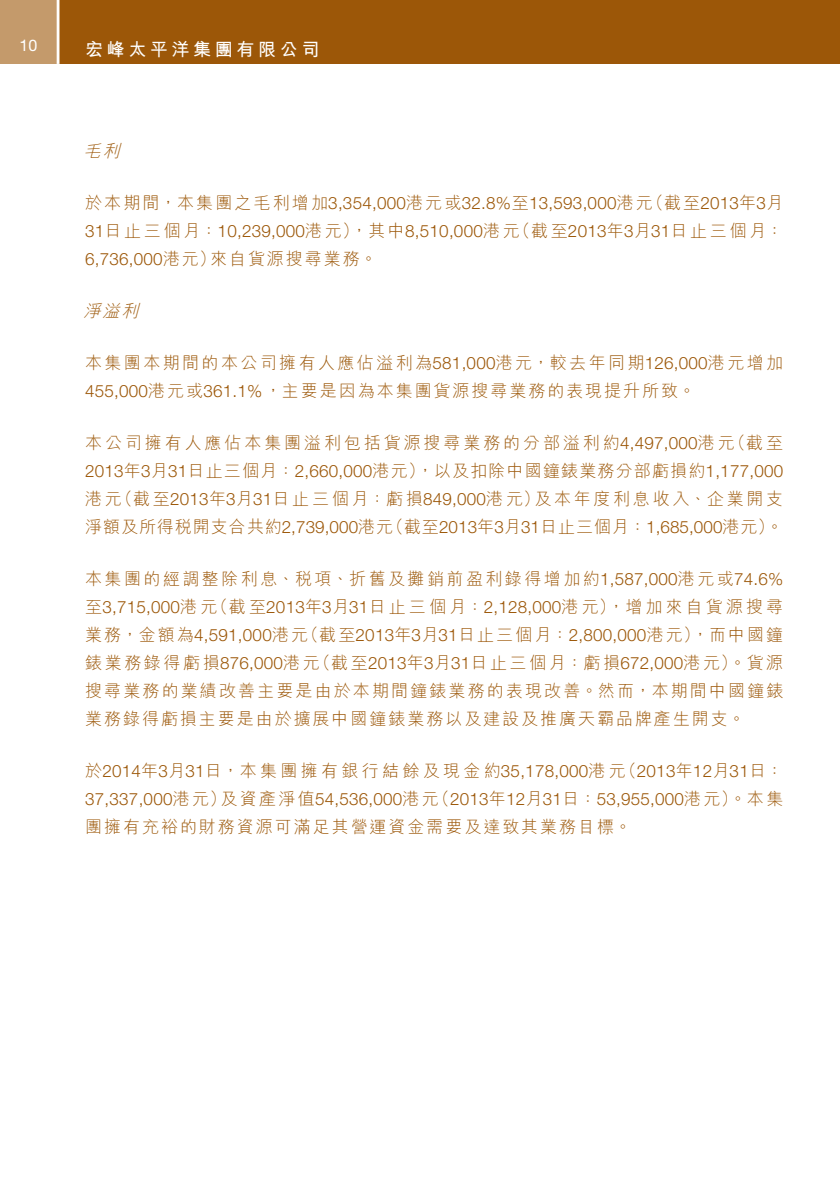
<style>
.page{position:relative;width:840px;height:1191px;background:#fff}
.page>*{position:absolute;margin:0;border:0;box-sizing:border-box;transform-origin:0 0}
.t1{font:700 18px "M Hei HK";letter-spacing:.2em;color:#fff}
.t2{font:300 17px/28px "M Hei HK";letter-spacing:.125em;color:#9c5708}
.t3{font:300 17px "Helvetica Neue LT Std";letter-spacing:.015em;color:#9c5708}
.t4{font:300 17px/28px "M Hei HK";letter-spacing:.145em;color:#9c5708;text-align:right}
.t5{font:300 17px "M Hei HK";letter-spacing:.07em;color:#9c5708}
.t6{font:300 17px "M Hei HK";letter-spacing:.16em;color:#9c5708}
.t7{font:300 17px "M Hei HK";letter-spacing:.17em;color:#9c5708}
.t8{font:300 17px "M Hei HK";letter-spacing:.195em;color:#9c5708}
.t9{font:300 17px "M Hei HK";letter-spacing:.15em;color:#9c5708}
.t10{font:300 17px "M Hei HK";letter-spacing:.055em;color:#9c5708}
.t11{font:300 17px "M Hei HK";letter-spacing:.155em;color:#9c5708}
.t12{font:italic 300 17px "M Hei HK";color:#9c5708}
.t13{font:16px "Helvetica Neue LT Std";color:#fff}
.s1{font-family:"Helvetica Neue LT Std"}
.s2{font-family:"M Hei HK"}
</style>
<div class="page">
<hr style="left:839px;top:0;width:1px;height:64px;background:#9c5708">
<div style="left:0;top:0;width:839px;height:64px;background:#9c5708"></div>
<div style="left:0;top:0;width:58px;height:64px;background:#c49a6b"></div>
<hr style="left:57px;top:0;width:2px;height:64px;background:#fff">
<p class="t13" style="left:19px;top:35px;width:20px">10</p>
<p class="t1" style="left:85px;top:36px;width:235px">宏峰太平洋集團有限公司</p>
<p class="t12" style="left:83px;top:139px;width:43px">毛利</p>
<p class="t2" style="left:646px;top:188px;width:138px">（截至<span class="s1">2013</span>年月<span class="s1">3</span></p>
<p class="t3" style="left:85px;top:192px;width:569px"><span class="s2">於本期間，本集團之毛利增加</span>3,354,000<span class="s2">港元或</span>32.8%<span class="s2">至</span>13,593,000<span class="s2">港元</span></p>
<p class="t11" style="left:513px;top:219px;width:271px">（截至<span class="s1">2013</span>年月<span class="s1">3 31</span>日止三個月：</p>
<p class="t3" style="left:85px;top:220px;width:436px">31<span class="s2">日止三個月：</span>10,239,000<span class="s2">港元，）其中</span>8,510,000<span class="s2">港元</span></p>
<p class="t2" style="left:210px;top:244px;width:168px">來自貨源搜尋業務。</p>
<p class="t3" style="left:85px;top:248px;width:132px">6,736,000<span class="s2">港元）</span></p>
<p class="t12" style="left:83px;top:299px;width:62px">淨溢利</p>
<p class="t2" style="left:85px;top:348px;width:699px">本集團本期間的本公司擁有人應佔溢利為<span class="s1">581,000</span>港元，較去年同期<span class="s1">126,000</span>港元增加<br><span class="s1">455,000</span>港元或<span class="s1">361.1%</span>，主要是因為本集團貨源搜尋業務的表現提升所致。</p>
<p class="t2" style="left:728px;top:428px;width:56px">（截至</p>
<p class="t7" style="left:85px;top:431px;width:651px">本公司擁有人應佔本集團溢利包括貨源搜尋業務的分部溢利約<span class="s1">4,497,000</span>港元</p>
<p class="t5" style="left:85px;top:459px;width:699px"><span class="s1">2013</span>年月<span class="s1">3 31</span>日止三個月：<span class="s1">2,660,000</span>港元，）以及扣除中國鐘錶業務分部虧損約<span class="s1">1,177,000</span></p>
<p class="t6" style="left:534px;top:487px;width:250px">及本年度利息收入、企業開支</p>
<p class="t6" style="left:116px;top:487px;width:426px">（截至<span class="s1">2013</span>年月<span class="s1">3 31</span>日止三個月：虧損<span class="s1">849,000</span>港元）</p>
<p class="t2" style="left:85px;top:484px;width:38px">港元</p>
<p class="t3" style="left:386px;top:516px;width:397px"><span class="s2">（截至</span>2013<span class="s2">年月</span>3 31<span class="s2">日止三個月：</span>1,685,000<span class="s2">港元。(</span></p>
<p class="t10" style="left:85px;top:515px;width:309px">淨額及所得稅開支合共約<span class="s1">2,739,000</span>港元</p>
<p class="t4" style="left:85px;top:564px;width:699px">本集團的經調整除利息、稅項、折舊及攤銷前盈利錄得增加約<span class="s1">1,587,000</span>港元或<span class="s1">74.6%</span>（截至<span class="s1">2013</span>年月<span class="s1">3 31</span>日止三個月：<span class="s1">2,128,000</span>港元，）增加來自貨源搜尋</p>
<p class="t3" style="left:85px;top:596px;width:134px"><span class="s2">至</span>3,715,000<span class="s2">港元</span></p>
<p class="t2" style="left:302px;top:620px;width:482px">（截至<span class="s1">2013</span>年月<span class="s1">3 31</span>日止三個月：<span class="s1">2,800,000</span>港元，）而中國鐘</p>
<p class="t3" style="left:85px;top:624px;width:224px"><span class="s2">業務，金額為</span>4,591,000<span class="s2">港元</span></p>
<p class="t9" style="left:313px;top:651px;width:471px">（截至<span class="s1">2013</span>年月<span class="s1">3 31</span>日止三個月：虧損<span class="s1">672,000</span>港元）。貨源</p>
<p class="t2" style="left:85px;top:648px;width:699px">錶業務錄得虧損<span class="s1">876,000</span>港元<br>搜尋業務的業績改善主要是由於本期間鐘錶業務的表現改善。然而，本期間中國鐘錶業務錄得虧損主要是由於擴展中國鐘錶業務以及建設及推廣天霸品牌產生開支。</p>
<p class="t3" style="left:619px;top:760px;width:165px"><span class="s2">（</span>2013<span class="s2">年</span>12<span class="s2">月</span>31<span class="s2">日：</span></p>
<p class="t8" style="left:85px;top:759px;width:542px">於<span class="s1">2014</span>年月<span class="s1">3 31</span>日，本集團擁有銀行結餘及現金約<span class="s1">35,178,000</span>港元</p>
<p class="t3" style="left:432px;top:788px;width:352px"><span class="s2">（</span>2013<span class="s2">年</span>12<span class="s2">月</span>31<span class="s2">日：</span>53,955,000<span class="s2">港元）。本集</span></p>
<p class="t3" style="left:85px;top:788px;width:143px">37,337,000<span class="s2">港元）</span></p>
<p class="t2" style="left:85px;top:812px;width:547px">團擁有充裕的財務資源可滿足其營運資金需要及達致其業務目標。</p>
<p class="t3" style="left:220px;top:788px;width:220px"><span class="s2">及資產淨值</span>54,536,000<span class="s2">港元</span></p>
</div>
